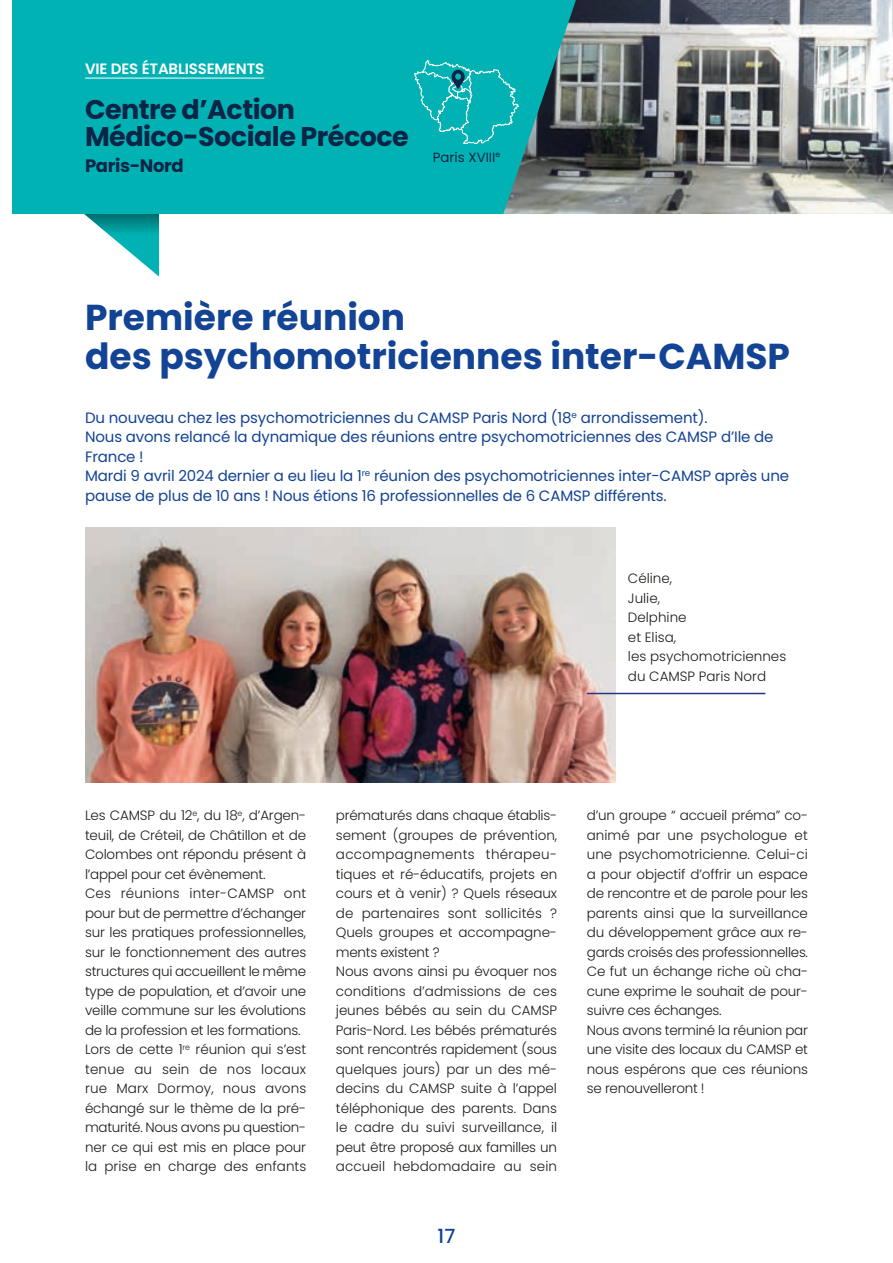
<style>
.page{position:relative;width:893px;height:1263px;background:#fff}
.page>*{position:absolute;margin:0;border:0;box-sizing:border-box;transform-origin:0 0}
.t1{font:700 36px/39px "Poppins";color:#134395}
.t2{font:700 27px/27px "Poppins";letter-spacing:-.02em;color:#0c2547}
.t3{font:500 19.5px "Poppins";color:#134395}
.t4{font:700 18px "Poppins";letter-spacing:-.02em;color:#0c2547}
.t5{font:15px/19.5px "Poppins";letter-spacing:-.01em;color:#134395}
.t6{font:600 15px "Poppins";letter-spacing:-.01em;color:#fff}
.t7{font:300 13.5px/19.5px "Poppins";letter-spacing:-.01em;color:#1d1d1b}
.t8{font:13.35px "Poppins";color:#0c2547}
</style>
<div class="page">
<img style="left:85px;top:528px;width:530px;height:254px">
<svg style="left:84px;top:214px;width:75px;height:63px"></svg>
<div style="left:13px;top:0;width:880px;height:214px;background:#00b2b3"></div>
<img style="left:503px;top:0;width:390px;height:214px">
<svg style="left:414px;top:59px;width:105px;height:86px"></svg>
<hr style="left:85px;top:78px;width:179px;height:1px;background:#fff">
<hr style="left:587px;top:693px;width:178px;height:1px;background:#283583">
<p class="t6" style="left:85px;top:60px;width:181px">VIE DES ÉTABLISSEMENTS</p>
<h2 class="t2" style="left:85px;top:97px;width:325px">Centre d’Action<br>Médico-Sociale Précoce</h2>
<h3 class="t4" style="left:85px;top:155px;width:100px">Paris-Nord</h3>
<p class="t8" style="left:433px;top:149px;width:69px">Paris XVIII<sup>e</sup></p>
<h1 class="t1" style="left:85px;top:298px;width:706px">Première réunion<br>des psychomotriciennes inter-CAMSP</h1>
<p class="t5" style="left:85px;top:408px;width:706px">Du nouveau chez les psychomotriciennes du CAMSP Paris Nord (18<sup>e</sup> arrondissement).<br>Nous avons relancé la dynamique des réunions entre psychomotriciennes des CAMSP d’Ile de France !<br>Mardi 9 avril 2024 dernier a eu lieu la 1<sup>re</sup> réunion des psychomotriciennes inter-CAMSP après une pause de plus de 10 ans ! Nous étions 16 professionnelles de 6 CAMSP différents.</p>
<p class="t7" style="left:628px;top:569px;width:160px">Céline,<br>Julie,<br>Delphine<br>et Elisa,<br>les psychomotriciennes du CAMSP Paris Nord</p>
<p class="t7" style="left:85px;top:806px;width:223px">Les CAMSP du 12<sup>e</sup>, du 18<sup>e</sup>, d’Argen&shy;teuil, de Créteil, de Châtillon et de<br>Colombes ont répondu présent à l’appel pour cet évènement.<br>Ces réunions inter-CAMSP ont pour but de permettre d’échanger sur les pratiques professionnelles, sur le fonctionnement des autres structures qui accueillent le même type de population, et d’avoir une veille commune sur les évolutions de la profession et les formations.<br>Lors de cette 1<sup>re</sup> réunion qui s’est tenue au sein de nos locaux rue Marx Dormoy, nous avons échangé sur le thème de la pré&shy;maturité. Nous avons pu question&shy;ner ce qui est mis en place pour la prise en charge des enfants</p>
<p class="t7" style="left:336px;top:806px;width:223px">prématurés dans chaque établis&shy;sement (groupes de prévention, accompagnements thérapeu&shy;tiques et ré-éducatifs, projets en cours et à venir) ? Quels réseaux de partenaires sont sollicités ?<br>Quels groupes et accompagne&shy;ments existent ?<br>Nous avons ainsi pu évoquer nos conditions d’admissions de ces jeunes bébés au sein du CAMSP<br>Paris-Nord. Les bébés prématurés sont rencontrés rapidement (sous quelques jours) par un des mé&shy;decins du CAMSP suite à l’appel téléphonique des parents. Dans le cadre du suivi surveillance, il peut être proposé aux familles un accueil hebdomadaire au sein</p>
<p class="t7" style="left:587px;top:806px;width:223px">d’un groupe “ accueil préma” co&shy;animé par une psychologue et une psychomotricienne. Celui-ci a pour objectif d’offrir un espace de rencontre et de parole pour les parents ainsi que la surveillance du développement grâce aux re&shy;gards croisés des professionnelles.<br>Ce fut un échange riche où cha&shy;cune exprime le souhait de pour&shy;suivre ces échanges.<br>Nous avons terminé la réunion par une visite des locaux du CAMSP et nous espérons que ces réunions se renouvelleront !</p>
<h3 class="t3" style="left:438px;top:1225px;width:19px">17</h3>
</div>
